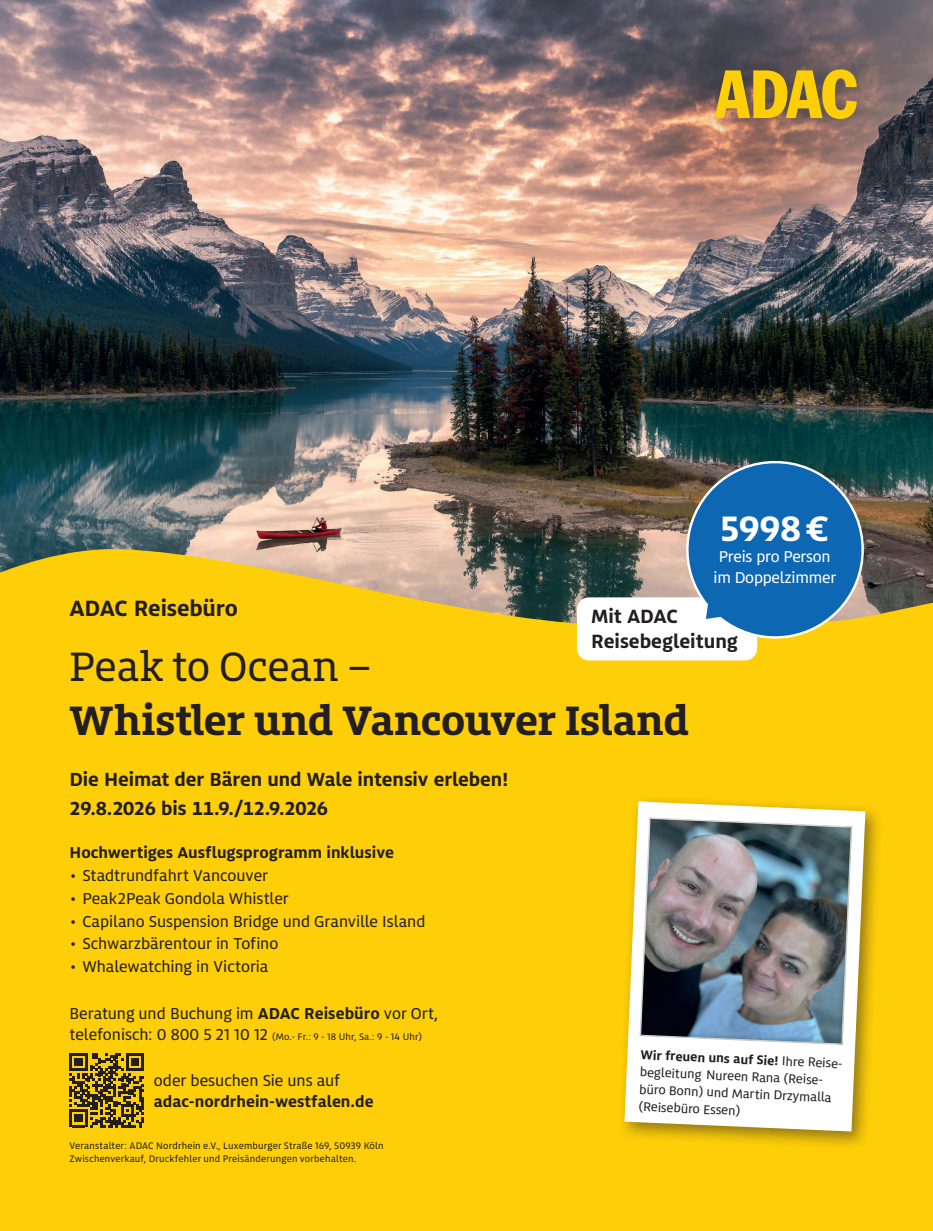
<style>
.page{position:relative;width:933px;height:1231px;background:#fff}
.page>*{position:absolute;margin:0;border:0;box-sizing:border-box;transform-origin:0 0}
.t1{font:700 45.5px "ADAC Slab";letter-spacing:-.005em;color:#231f20}
.t2{font:45.5px "ADAC Slab";letter-spacing:-.005em;color:#231f20}
.t3{font:700 39.2px "ADAC Sans";color:#fff}
.t4{font:700 24.5px "ADAC Sans";letter-spacing:-.005em;color:#231f20}
.t5{font:700 21.18px/25.6px "ADAC Sans";color:#231f20}
.t6{font:700 21px/28.7px "ADAC Sans";letter-spacing:-.005em;color:#231f20}
.t7{font:17.5px "ADAC Sans";color:#231f20}
.t8{font:700 17.5px "ADAC Sans";letter-spacing:.005em;color:#231f20}
.t9{font:17.32px/20.8px "ADAC Sans";letter-spacing:-.01em;color:#fff;text-align:center}
.t10{font:14px/17.2px "ADAC Sans";color:#231f20}
.t11{font:10.5px/12.6px "ADAC Sans";letter-spacing:.015em;color:#231f20}
.s1{font-weight:700}
.s2{font-size:17.5px}
</style>
<div class="page">
<img style="left:0;top:0;width:933px;height:545px">
<div style="left:0;top:545px;width:933px;height:685px;background:#fece08"></div>
<svg style="left:714px;top:69px;width:142px;height:50px;background:#c19d27"></svg>
<div style="left:578px;top:598px;width:178px;height:61px;background:#fff;border-radius:11px"></div>
<div style="left:577px;top:597px;width:180px;height:63px;border:2px solid #fff;border-radius:11px"></div>
<svg style="left:678px;top:450px;width:193px;height:196px;background:#43799c"></svg>
<div style="left:617px;top:794px;width:267px;height:355px;background:#231f20;opacity:.5"></div>
<svg style="left:624px;top:801px;width:241px;height:330px"></svg>
<img style="left:638px;top:816px;width:214px;height:229px">
<svg style="left:69px;top:1052px;width:75px;height:75px;background:#7f6815"></svg>
<h2 class="t3" style="left:720px;top:499px;width:110px">5998 €</h2>
<p class="t9" style="left:713px;top:544px;width:124px">Preis pro Person im Doppelzimmer</p>
<h3 class="t4" style="left:69px;top:590px;width:170px">ADAC Reisebüro</h3>
<h1 class="t2" style="left:69px;top:633px;width:303px">Peak to Ocean –</h1>
<h1 class="t1" style="left:69px;top:686px;width:621px">Whistler und Vancouver Island</h1>
<p class="t6" style="left:69px;top:763px;width:440px">Die Heimat der Bären und Wale intensiv erleben!<br>29.8.2026 bis 11.9./12.9.2026</p>
<p class="t8" style="left:69px;top:839px;width:326px">Hochwertiges Ausflugsprogramm inklusive</p>
<p class="t7" style="left:69px;top:863px;width:200px">• Stadtrundfahrt Vancouver</p>
<p class="t7" style="left:69px;top:885px;width:221px">• Peak2Peak Gondola Whistler</p>
<p class="t7" style="left:69px;top:908px;width:357px">• Capilano Suspension Bridge und Granville Island</p>
<p class="t7" style="left:69px;top:931px;width:210px">• Schwarzbärentour in Tofino</p>
<p class="t7" style="left:69px;top:954px;width:200px">• Whalewatching in Victoria</p>
<p class="t5" style="left:591px;top:601px;width:148px">Mit ADAC<br>Reisebegleitung</p>
<p class="t7" style="left:69px;top:1000px;width:370px">Beratung und Buchung im <span class="s1">ADAC Reisebüro</span> vor Ort,</p>
<p class="t11" style="left:69px;top:1029px;width:354px"><span class="s2">telefonisch: 0 800 5 21 10 12</span> (Mo.- Fr.: 9 - 18 Uhr, Sa.: 9 - 14 Uhr)</p>
<p class="t7" style="left:154px;top:1067px;width:188px">oder besuchen Sie uns auf</p>
<p class="t8" style="left:154px;top:1087px;width:221px">adac-nordrhein-westfalen.de</p>
<p class="t11" style="left:69px;top:1138px;width:316px">Veranstalter: ADAC Nordrhein e.V., Luxemburger Straße 169, 50939 Köln<br>Zwischenverkauf, Druckfehler und Preisänderungen vorbehalten.</p>
<p class="t10" style="left:641px;top:1044px;width:206px;rotate:3deg"><span class="s1">Wir freuen uns auf Sie!</span> Ihre Reise&shy;begleitung Nureen Rana (Reise&shy;büro Bonn) und Martin Drzymalla (Reisebüro Essen)</p>
</div>
